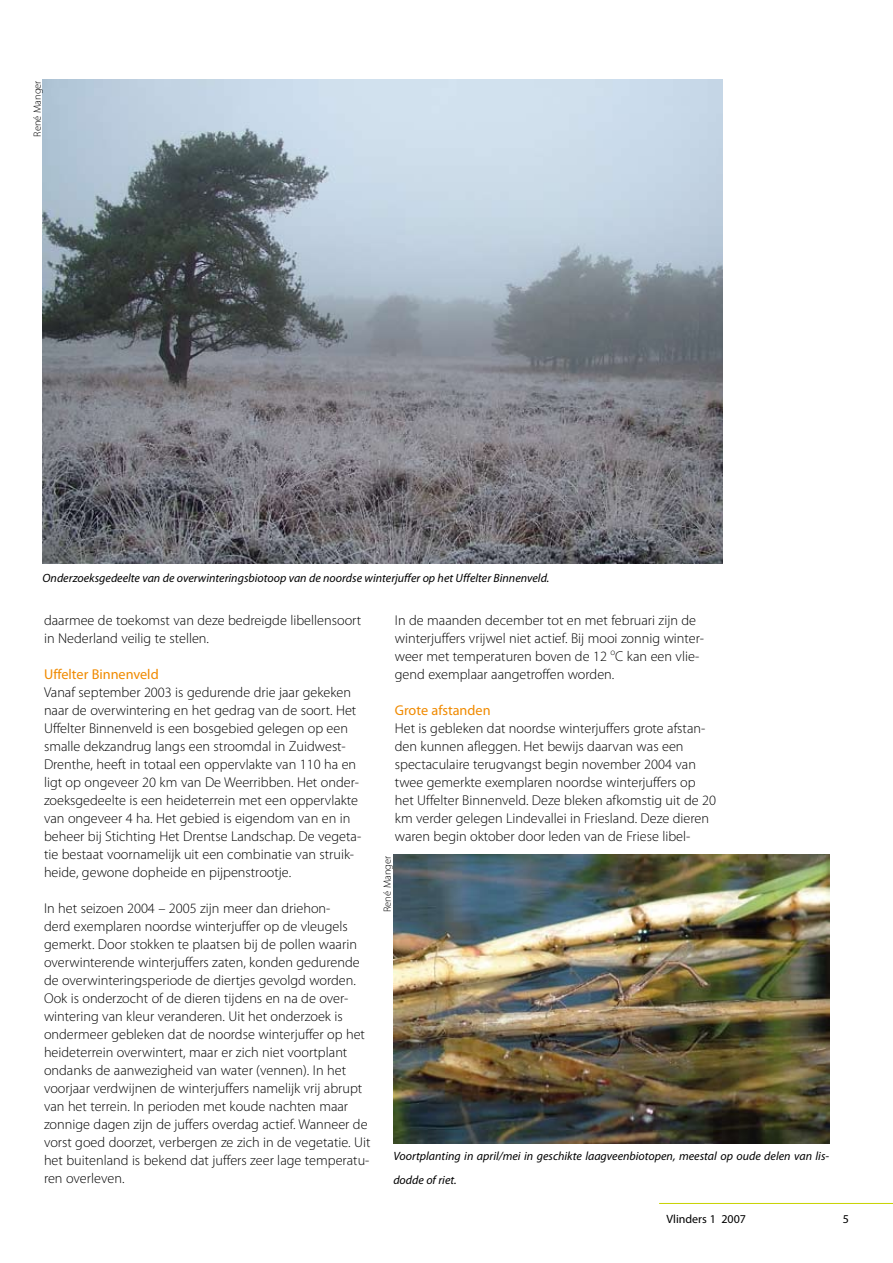
<style>
.page{position:relative;width:893px;height:1263px;background:#fff}
.page>*{position:absolute;margin:0;border:0;box-sizing:border-box;transform-origin:0 0}
.t1{font:300 14.25px/18px "Myriad Pro";color:#000}
.t2{font:14.25px "Myriad Pro";color:#f08a00}
.t3{font:italic 12px/24px "Myriad Pro";color:#000}
.t4{font:12px "Myriad Pro";color:#000}
.t5{font:300 10.5px "Myriad Pro";color:#000}
</style>
<div class="page">
<hr style="left:659px;top:1203px;width:234px;height:1px;background:#c8d200">
<img style="left:43px;top:79px;width:680px;height:485px">
<img style="left:393px;top:855px;width:436px;height:288px">
<p class="t5" style="left:31px;top:137px;width:58px;rotate:-90deg">René Manger</p>
<p class="t3" style="left:43px;top:566px;width:508px">Onderzoeksgedeelte van de overwinteringsbiotoop van de noordse winterjuffer op het Uffelter Binnenveld.</p>
<p class="t1" style="left:44px;top:611px;width:319px">daarmee de toekomst van deze bedreigde libellensoort in Nederland veilig te stellen.</p>
<p class="t2" style="left:44px;top:665px;width:116px">Uffelter Binnenveld</p>
<p class="t1" style="left:44px;top:683px;width:319px">Vanaf september 2003 is gedurende drie jaar gekeken naar de overwintering en het gedrag van de soort. Het Uffelter Binnenveld is een bosgebied gelegen op een smalle dekzandrug langs een stroomdal in Zuidwest-Drenthe, heeft in totaal een oppervlakte van 110 ha en ligt op ongeveer 20 km van De Weerribben. Het onder&shy;zoeksgedeelte is een heideterrein met een oppervlakte van ongeveer 4 ha. Het gebied is eigendom van en in beheer bij Stichting Het Drentse Landschap. De vegeta&shy;tie bestaat voornamelijk uit een combinatie van struik&shy;heide, gewone dopheide en pijpenstrootje.</p>
<p class="t1" style="left:44px;top:899px;width:328px">In het seizoen 2004 – 2005 zijn meer dan driehon-<br>derd exemplaren noordse winterjuffer op de vleugels gemerkt. Door stokken te plaatsen bij de pollen waarin overwinterende winterjuffers zaten, konden gedurende de overwinteringsperiode de diertjes gevolgd worden.<br>Ook is onderzocht of de dieren tijdens en na de over&shy;wintering van kleur veranderen. Uit het onderzoek is ondermeer gebleken dat de noordse winterjuffer op het heideterrein overwintert, maar er zich niet voortplant ondanks de aanwezigheid van water (vennen). In het voorjaar verdwijnen de winterjuffers namelijk vrij abrupt van het terrein. In perioden met koude nachten maar zonnige dagen zijn de juffers overdag actief. Wanneer de vorst goed doorzet, verbergen ze zich in de vegetatie. Uit het buitenland is bekend dat juffers zeer lage temperatu&shy;ren overleven.</p>
<p class="t1" style="left:395px;top:611px;width:311px">In de maanden december tot en met februari zijn de winterjuffers vrijwel niet actief. Bij mooi zonnig winter&shy;weer met temperaturen boven de 12 <sup>o</sup>C kan een vlie&shy;gend exemplaar aangetroffen worden.</p>
<p class="t2" style="left:395px;top:701px;width:97px">Grote afstanden</p>
<p class="t1" style="left:395px;top:719px;width:323px">Het is gebleken dat noordse winterjuffers grote afstan&shy;den kunnen afleggen. Het bewijs daarvan was een spectaculaire terugvangst begin november 2004 van twee gemerkte exemplaren noordse winterjuffers op het Uffelter Binnenveld. Deze bleken afkomstig uit de 20 km verder gelegen Lindevallei in Friesland. Deze dieren waren begin oktober door leden van de Friese libel-</p>
<p class="t5" style="left:381px;top:912px;width:58px;rotate:-90deg">René Manger</p>
<p class="t3" style="left:393px;top:1143px;width:437px">Voortplanting in april/mei in geschikte laagveenbiotopen, meestal op oude delen van lis&shy;dodde of riet.</p>
<p class="t4" style="left:667px;top:1211px;width:81px">Vlinders 1 2007</p>
</div>
